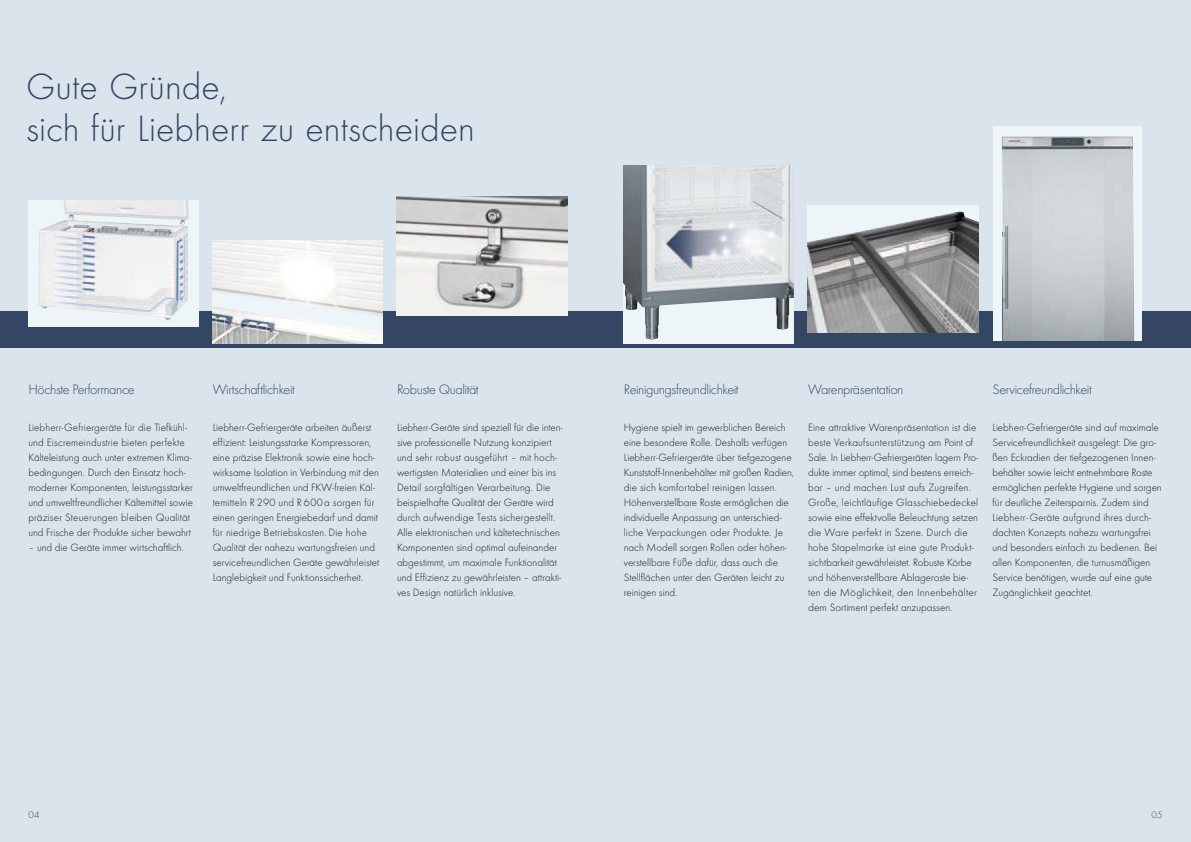
<style>
.page{position:relative;width:1191px;height:842px;background:#fff}
.page>*{position:absolute;margin:0;border:0;box-sizing:border-box;transform-origin:0 0}
.t1{font:300 38px/42px "Futura";color:#344663}
.t2{font:300 14.2px "Futura";letter-spacing:-.03em;color:#344663}
.t3{font:300 11px/15px "Futura";letter-spacing:-.005em;color:#1a1a18}
.t4{font:300 10px "Futura";color:#344663}
</style>
<div class="page">
<div style="left:0;top:0;width:595px;height:842px;background:#dae4ed"></div>
<div style="left:0;top:311px;width:595px;height:37px;background:#344663"></div>
<img style="left:213px;top:241px;width:170px;height:102px">
<img style="left:397px;top:196px;width:170px;height:119px">
<div style="left:28px;top:200px;width:170px;height:127px;background:#edf5f9"></div>
<img style="left:38px;top:200px;width:151px;height:120px">
<div style="left:595px;top:0;width:596px;height:842px;background:#dae4ed"></div>
<div style="left:595px;top:311px;width:596px;height:37px;background:#344663"></div>
<div style="left:807px;top:206px;width:171px;height:127px;background:#edf5f9"></div>
<img style="left:807px;top:215px;width:171px;height:118px">
<div style="left:993px;top:126px;width:148px;height:214px;background:#edf5f9"></div>
<img style="left:1002px;top:137px;width:132px;height:203px">
<div style="left:623px;top:166px;width:170px;height:178px;background:#edf5f9"></div>
<img style="left:623px;top:166px;width:170px;height:173px">
<h1 class="t1" style="left:26px;top:69px;width:450px">Gute Gründe,<br>sich für Liebherr zu entscheiden</h1>
<p class="t2" style="left:28px;top:384px;width:108px">Höchste Performance</p>
<p class="t3" style="left:28px;top:421px;width:166px">Liebherr-Gefriergeräte für die Tiefkühl&shy;und Eiscremeindustrie bieten perfekte Kälteleistung auch unter extremen Klima&shy;bedingungen. Durch den Einsatz hoch&shy;moderner Komponenten, leistungsstarker und umweltfreundlicher Kältemittel sowie präziser Steuerungen bleiben Qualität und Frische der Produkte sicher bewahrt</p>
<p class="t3" style="left:28px;top:541px;width:157px">– und die Geräte immer wirtschaftlich.</p>
<p class="t2" style="left:213px;top:384px;width:84px">Wirtschaftlichkeit</p>
<p class="t3" style="left:213px;top:421px;width:168px">Liebherr-Gefriergeräte arbeiten äußerst effizient: Leistungsstarke Kompressoren, eine präzise Elektronik sowie eine hoch&shy;wirksame Isolation in Verbindung mit den umweltfreundlichen und FKW-freien Käl&shy;temitteln R 290 und R 600a sorgen für einen geringen Energiebedarf und damit für niedrige Betriebskosten. Die hohe Qualität der nahezu wartungsfreien und servicefreundlichen Geräte gewährleistet Langlebigkeit und Funktionssicherheit.</p>
<p class="t2" style="left:397px;top:384px;width:83px">Robuste Qualität</p>
<p class="t3" style="left:397px;top:421px;width:167px">Liebherr-Geräte sind speziell für die inten&shy;sive professionelle Nutzung konzipiert und sehr robust ausgeführt – mit hoch&shy;wertigsten Materialien und einer bis ins Detail sorgfältigen Verarbeitung. Die beispielhafte Qualität der Geräte wird durch aufwendige Tests sichergestellt.<br>Alle elektronischen und kältetechnischen Komponenten sind optimal aufeinander abgestimmt, um maximale Funktionalität und Effizienz zu gewährleisten – attrakti&shy;ves Design natürlich inklusive.</p>
<p class="t2" style="left:624px;top:384px;width:116px">Reinigungs freundlichkeit</p>
<p class="t3" style="left:624px;top:421px;width:172px">Hygiene spielt im gewerblichen Bereich eine besondere Rolle. Deshalb verfügen Liebherr-Gefriergeräte über tiefgezogene Kunststoff-Innenbehälter mit großen Radien, die sich komfortabel reinigen lassen.<br>Höhenverstellbare Roste ermöglichen die individuelle Anpassung an unterschied&shy;liche Verpackungen oder Produkte. Je nach Modell sorgen Rollen oder höhen&shy;verstellbare Füße dafür, dass auch die Stellflächen unter den Geräten leicht zu reinigen sind.</p>
<p class="t2" style="left:808px;top:384px;width:97px">Warenpräsentation</p>
<p class="t3" style="left:808px;top:421px;width:172px">Eine attraktive Warenpräsentation ist die beste Verkaufsunterstützung am Point of Sale. In Liebherr-Gefriergeräten lagern Pro&shy;dukte immer optimal, sind bestens erreich&shy;bar – und machen Lust aufs Zugreifen.<br>Große, leichtläufige Glasschiebedeckel sowie eine effektvolle Beleuchtung setzen die Ware perfekt in Szene. Durch die hohe Stapelmarke ist eine gute Produkt&shy;sichtbarkeit gewährleistet. Robuste Körbe und höhenverstellbare Ablageroste bie&shy;ten die Möglichkeit, den Innenbehälter dem Sortiment perfekt anzupassen.</p>
<p class="t2" style="left:992px;top:384px;width:101px">Servicefreundlichkeit</p>
<p class="t3" style="left:992px;top:421px;width:171px">Liebherr-Gefriergeräte sind auf maximale Servicefreundlichkeit ausgelegt: Die gro&shy;ßen Eckradien der tiefgezogenen Innen&shy;behälter sowie leicht entnehmbare Roste ermöglichen perfekte Hygiene und sorgen für deutliche Zeitersparnis. Zudem sind Liebherr-Geräte aufgrund ihres durch&shy;dachten Konzepts nahezu wartungsfrei und besonders einfach zu bedienen. Bei allen Komponenten, die turnusmäßigen Service benötigen, wurde auf eine gute Zugänglichkeit geachtet.</p>
<p class="t4" style="left:28px;top:811px;width:13px">04</p>
<p class="t4" style="left:1151px;top:811px;width:13px">05</p>
</div>
